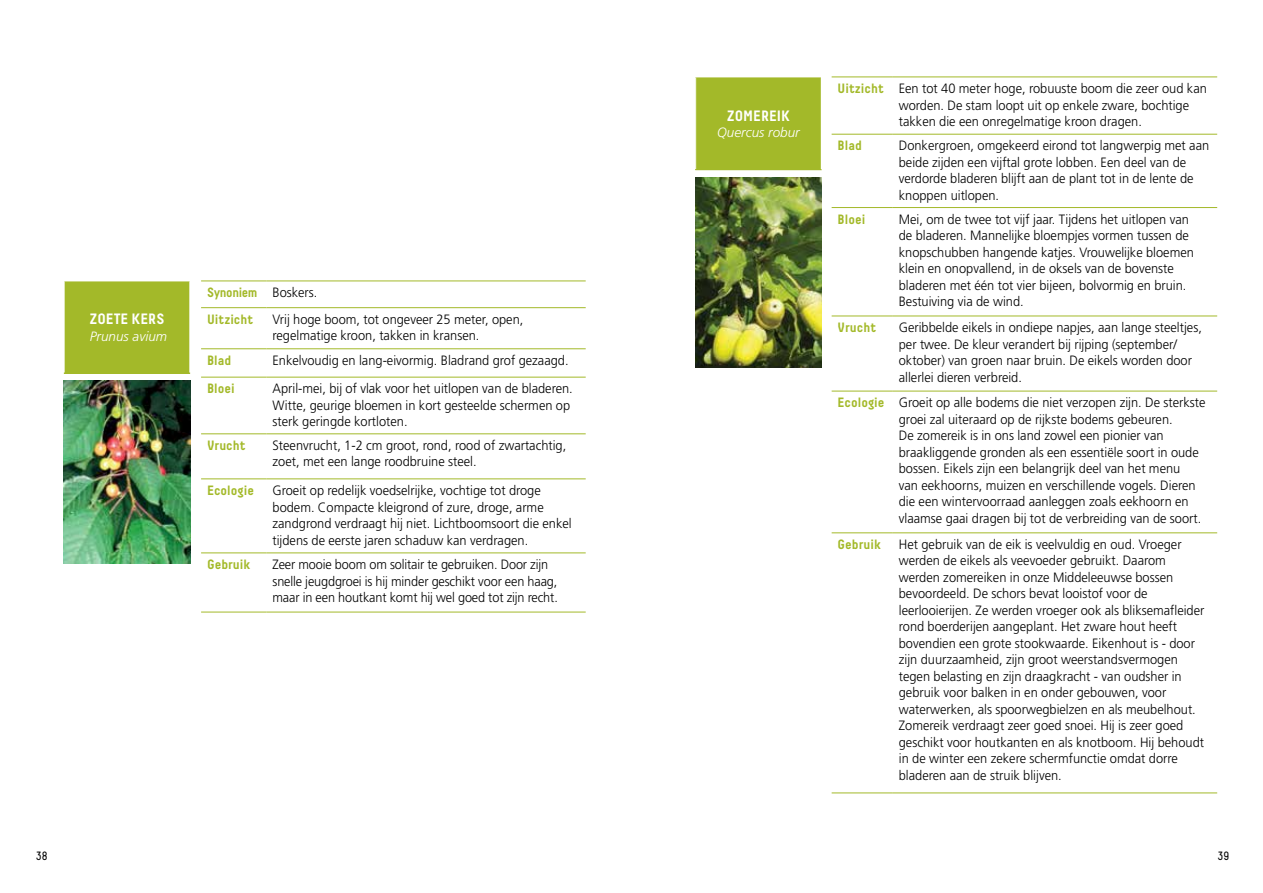
<style>
.page{position:relative;width:1263px;height:893px;background:#fff}
.page>*{position:absolute;margin:0;border:0;box-sizing:border-box;transform-origin:0 0}
.t1{font:700 15px "Decima";color:#fff}
.t2{font:300 13.5px/16.5px "Frutiger LT Pro";color:#000;scale:.95 1}
.t3{font:300 13.5px/16.5px "Frutiger LT Pro";color:#000;scale:.94 1}
.t4{font:700 13.5px/26.7px "Decima";color:#a3b929}
.t5{font:italic 300 13.5px "Frutiger LT Pro";color:#fff}
.t6{font:12px "Decima";color:#000;scale:.95 1}
.s1{font-family:"Frutiger LT Pro";font-weight:300;color:#000}
.s2{font-family:"Decima";font-weight:700;color:#a3b929}
</style>
<div class="page">
<hr style="left:832px;top:77px;width:61px;height:1px;background:#a3b929">
<hr style="left:893px;top:77px;width:324px;height:1px;background:#a3b929">
<hr style="left:832px;top:134px;width:61px;height:1px;background:#a3b929">
<hr style="left:893px;top:134px;width:324px;height:1px;background:#a3b929">
<hr style="left:832px;top:207px;width:61px;height:1px;background:#a3b929">
<hr style="left:893px;top:207px;width:324px;height:1px;background:#a3b929">
<hr style="left:832px;top:316px;width:61px;height:1px;background:#a3b929">
<hr style="left:893px;top:316px;width:324px;height:1px;background:#a3b929">
<hr style="left:832px;top:391px;width:61px;height:1px;background:#a3b929">
<hr style="left:893px;top:391px;width:324px;height:1px;background:#a3b929">
<hr style="left:832px;top:532px;width:61px;height:1px;background:#a3b929">
<hr style="left:893px;top:532px;width:324px;height:1px;background:#a3b929">
<hr style="left:832px;top:792px;width:61px;height:1px;background:#a3b929">
<hr style="left:893px;top:792px;width:324px;height:1px;background:#a3b929">
<img style="left:695px;top:177px;width:127px;height:190px">
<div style="left:696px;top:77px;width:125px;height:93px;background:#a3b929"></div>
<hr style="left:695px;top:77px;width:127px;height:1px;background:#fff">
<hr style="left:695px;top:169px;width:127px;height:1px;background:#a3b929">
<img style="left:64px;top:381px;width:126px;height:182px">
<hr style="left:201px;top:281px;width:66px;height:1px;background:#a3b929">
<hr style="left:267px;top:281px;width:319px;height:1px;background:#a3b929">
<hr style="left:201px;top:307px;width:66px;height:1px;background:#a3b929">
<hr style="left:267px;top:307px;width:319px;height:1px;background:#a3b929">
<hr style="left:201px;top:348px;width:66px;height:1px;background:#a3b929">
<hr style="left:267px;top:348px;width:319px;height:1px;background:#a3b929">
<hr style="left:201px;top:377px;width:66px;height:1px;background:#a3b929">
<hr style="left:267px;top:377px;width:319px;height:1px;background:#a3b929">
<hr style="left:201px;top:433px;width:66px;height:1px;background:#a3b929">
<hr style="left:267px;top:433px;width:319px;height:1px;background:#a3b929">
<hr style="left:201px;top:478px;width:66px;height:1px;background:#a3b929">
<hr style="left:267px;top:478px;width:319px;height:1px;background:#a3b929">
<hr style="left:201px;top:552px;width:66px;height:1px;background:#a3b929">
<hr style="left:267px;top:552px;width:319px;height:1px;background:#a3b929">
<hr style="left:201px;top:612px;width:66px;height:1px;background:#a3b929">
<hr style="left:267px;top:612px;width:319px;height:1px;background:#a3b929">
<div style="left:64px;top:281px;width:126px;height:92px;background:#a3b929"></div>
<hr style="left:64px;top:281px;width:126px;height:1px;background:#fff">
<hr style="left:64px;top:281px;width:1px;height:92px;background:#fff">
<hr style="left:189px;top:281px;width:1px;height:92px;background:#fff">
<hr style="left:64px;top:373px;width:126px;height:1px;background:#a3b929">
<p class="t1" style="left:90px;top:310px;width:76px">ZOETE KERS</p>
<p class="t5" style="left:90px;top:328px;width:79px">Prunus avium</p>
<p class="t4" style="left:207px;top:279px;width:112px">Synoniem <span class="s1">Boskers.<br></span>Uitzicht</p>
<p class="t2" style="left:273px;top:311px;width:266px">Vrij hoge boom, tot ongeveer 25 meter, open, regelmatige kroon, takken in kransen.</p>
<p class="t4" style="left:207px;top:347px;width:26px">Blad</p>
<p class="t2" style="left:273px;top:352px;width:313px">Enkelvoudig en lang-eivormig. Bladrand grof gezaagd.</p>
<p class="t4" style="left:207px;top:375px;width:29px">Bloei</p>
<p class="t2" style="left:273px;top:380px;width:318px">April-mei, bij of vlak voor het uitlopen van de bladeren.<br>Witte, geurige bloemen in kort gesteelde schermen op sterk geringde kortloten.</p>
<p class="t4" style="left:207px;top:432px;width:40px">Vrucht</p>
<p class="t2" style="left:273px;top:437px;width:311px">Steenvrucht, 1-2 cm groot, rond, rood of zwartachtig, zoet, met een lange roodbruine steel.</p>
<p class="t4" style="left:207px;top:477px;width:48px">Ecologie</p>
<p class="t2" style="left:273px;top:482px;width:316px">Groeit op redelijk voedselrijke, vochtige tot droge bodem. Compacte kleigrond of zure, droge, arme zandgrond verdraagt hij niet. Lichtboomsoort die enkel tijdens de eerste jaren schaduw kan verdragen.</p>
<p class="t4" style="left:207px;top:551px;width:45px">Gebruik</p>
<p class="t3" style="left:273px;top:556px;width:305px">Zeer mooie boom om solitair te gebruiken. Door zijn snelle jeugdgroei is hij minder geschikt voor een haag, maar in een houtkant komt hij wel goed tot zijn recht.</p>
<p class="t1" style="left:727px;top:107px;width:65px">ZOMEREIK</p>
<p class="t5" style="left:717px;top:125px;width:84px">Quercus robur</p>
<p class="t2" style="left:899px;top:80px;width:326px;text-indent:-61px"><span class="s2">Uitzicht</span> Een tot 40 meter hoge, robuuste boom die zeer oud kan worden. De stam loopt uit op enkele zware, bochtige takken die een onregelmatige kroon dragen.</p>
<p class="t4" style="left:838px;top:132px;width:26px">Blad</p>
<p class="t2" style="left:899px;top:137px;width:328px">Donkergroen, omgekeerd eirond tot langwerpig met aan beide zijden een vijftal grote lobben. Een deel van de verdorde bladeren blijft aan de plant tot in de lente de knoppen uitlopen.</p>
<p class="t4" style="left:838px;top:205px;width:29px">Bloei</p>
<p class="t2" style="left:899px;top:211px;width:312px">Mei, om de twee tot vijf jaar. Tijdens het uitlopen van de bladeren. Mannelijke bloempjes vormen tussen de knopschubben hangende katjes. Vrouwelijke bloemen klein en onopvallend, in de oksels van de bovenste bladeren met één tot vier bijeen, bolvormig en bruin.<br>Bestuiving via de wind.</p>
<p class="t4" style="left:838px;top:314px;width:40px">Vrucht</p>
<p class="t2" style="left:899px;top:319px;width:320px">Geribbelde eikels in ondiepe napjes, aan lange steeltjes, per twee. De kleur verandert bij rijping (september/ oktober) van groen naar bruin. De eikels worden door allerlei dieren verbreid.</p>
<p class="t2" style="left:899px;top:394px;width:324px;text-indent:-61px"><span class="s2">Ecologie</span> Groeit op alle bodems die niet verzopen zijn. De sterkste groei zal uiteraard op de rijkste bodems gebeuren.<br>De zomereik is in ons land zowel een pionier van braakliggende gronden als een essentiële soort in oude bossen. Eikels zijn een belangrijk deel van het menu<br>van eekhoorns, muizen en verschillende vogels. Dieren die een wintervoorraad aanleggen zoals eekhoorn en vlaamse gaai dragen bij tot de verbreiding van de soort.</p>
<p class="t4" style="left:838px;top:531px;width:45px">Gebruik</p>
<p class="t2" style="left:899px;top:536px;width:323px">Het gebruik van de eik is veelvuldig en oud. Vroeger werden de eikels als veevoeder gebruikt. Daarom werden zomereiken in onze Middeleeuwse bossen bevoordeeld. De schors bevat looistof voor de leerlooierijen. Ze werden vroeger ook als bliksemafleider rond boerderijen aangeplant. Het zware hout heeft bovendien een grote stookwaarde. Eikenhout is - door zijn duurzaamheid, zijn groot weerstandsvermogen tegen belasting en zijn draagkracht - van oudsher in gebruik voor balken in en onder gebouwen, voor waterwerken, als spoorwegbielzen en als meubelhout.<br>Zomereik verdraagt zeer goed snoei. Hij is zeer goed geschikt voor houtkanten en als knotboom. Hij behoudt in de winter een zekere schermfunctie omdat dorre bladeren aan de struik blijven.</p>
<p class="t6" style="left:36px;top:849px;width:13px">38</p>
<p class="t6" style="left:1218px;top:849px;width:13px">39</p>
</div>
